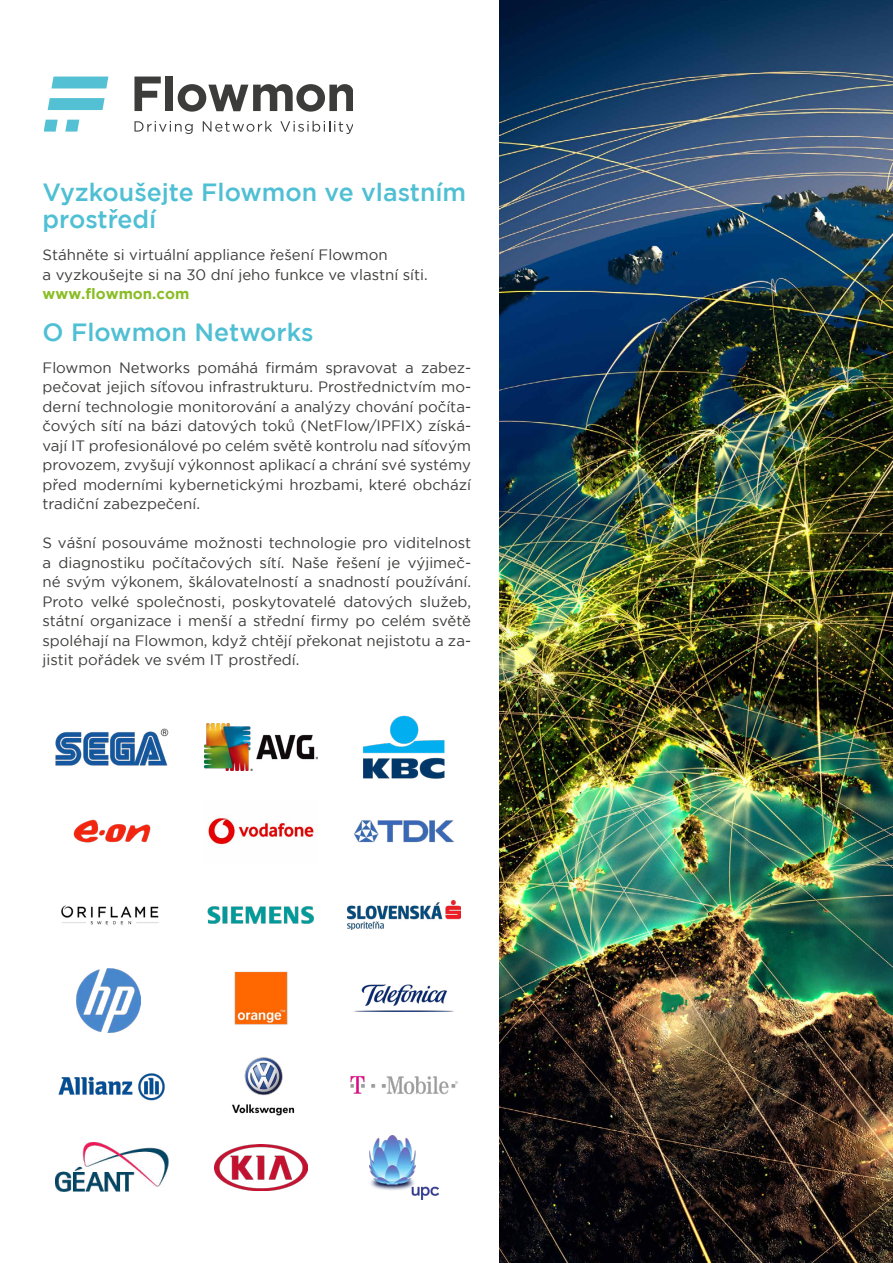
<style>
.page{position:relative;width:893px;height:1263px;background:#fff}
.page>*{position:absolute;margin:0;border:0;box-sizing:border-box;transform-origin:0 0}
.t1{font:500 24.9px/27px "Gotham";color:#4fbfd3}
.t2{font:15px/19.5px "Gotham";color:#3c3c3b;text-align:justify}
.t3{font:700 15px "Gotham";color:#89bd24}
</style>
<div class="page">
<img style="left:499px;top:0;width:394px;height:1263px">
<img style="left:58px;top:1073px;width:107px;height:28px">
<img style="left:232px;top:1057px;width:63px;height:59px">
<img style="left:55px;top:728px;width:113px;height:38px">
<img style="left:204px;top:724px;width:114px;height:46px">
<img style="left:364px;top:715px;width:80px;height:64px">
<img style="left:73px;top:819px;width:78px;height:24px">
<img style="left:208px;top:817px;width:108px;height:28px">
<img style="left:354px;top:820px;width:100px;height:23px">
<img style="left:61px;top:905px;width:98px;height:20px">
<img style="left:207px;top:906px;width:107px;height:18px">
<img style="left:347px;top:901px;width:114px;height:28px">
<img style="left:77px;top:968px;width:64px;height:64px">
<img style="left:234px;top:971px;width:54px;height:54px">
<img style="left:354px;top:984px;width:100px;height:28px">
<img style="left:350px;top:1075px;width:108px;height:20px">
<img style="left:55px;top:1143px;width:113px;height:49px">
<img style="left:215px;top:1144px;width:93px;height:46px">
<img style="left:370px;top:1135px;width:68px;height:64px">
<svg style="left:109px;top:209px;width:9px;height:4px"></svg>
<svg style="left:134px;top:77px;width:27px;height:34px"></svg>
<div style="left:165px;top:77px;width:8px;height:34px;background:#3c3c3b"></div>
<svg style="left:178px;top:84px;width:174px;height:28px"></svg>
<svg style="left:51px;top:77px;width:57px;height:11px"></svg>
<svg style="left:48px;top:98px;width:57px;height:12px"></svg>
<svg style="left:45px;top:120px;width:13px;height:12px"></svg>
<svg style="left:65px;top:120px;width:14px;height:12px"></svg>
<svg style="left:134px;top:121px;width:59px;height:13px"></svg>
<svg style="left:203px;top:121px;width:69px;height:11px"></svg>
<svg style="left:280px;top:121px;width:72px;height:13px"></svg>
<h1 class="t1" style="left:43px;top:178px;width:425px">Vyzkoušejte Flowmon ve vlastním prostredí</h1>
<p class="t2" style="left:43px;top:245px;width:387px">Stáhnete si virtuální appliance rešení Flowmon<br>a vyzkoušejte si na 30 dní jeho funkce ve vlastní síti.</p>
<p class="t3" style="left:43px;top:285px;width:148px">www.flowmon.com</p>
<h1 class="t1" style="left:43px;top:318px;width:273px">O Flowmon Networks</h1>
<p class="t2" style="left:43px;top:358px;width:430px">Flowmon Networks pomáhá firmám spravovat a zabez&shy;pecovat jejich sítovou infrastrukturu. Prostrednictvím mo&shy;derní technologie monitorování a analýzy chování pocíta&shy;cových sítí na bázi datových toku (NetFlow/IPFIX) získá&shy;vají IT profesionálové po celém svete kontrolu nad sítovým provozem, zvyšují výkonnost aplikací a chrání své systémy pred moderními kybernetickými hrozbami, které obchází tradicní zabezpecení.</p>
<p class="t2" style="left:43px;top:533px;width:430px">S vášní posouváme možnosti technologie pro viditelnost a diagnostiku pocítacových sítí. Naše rešení je výjimec&shy;né svým výkonem, škálovatelností a snadností používání.<br>Proto velké spolecnosti, poskytovatelé datových služeb, státní organizace i menší a strední firmy po celém svete spoléhají na Flowmon, když chtejí prekonat nejistotu a za&shy;jistit porádek ve svém IT prostredí.</p>
</div>
